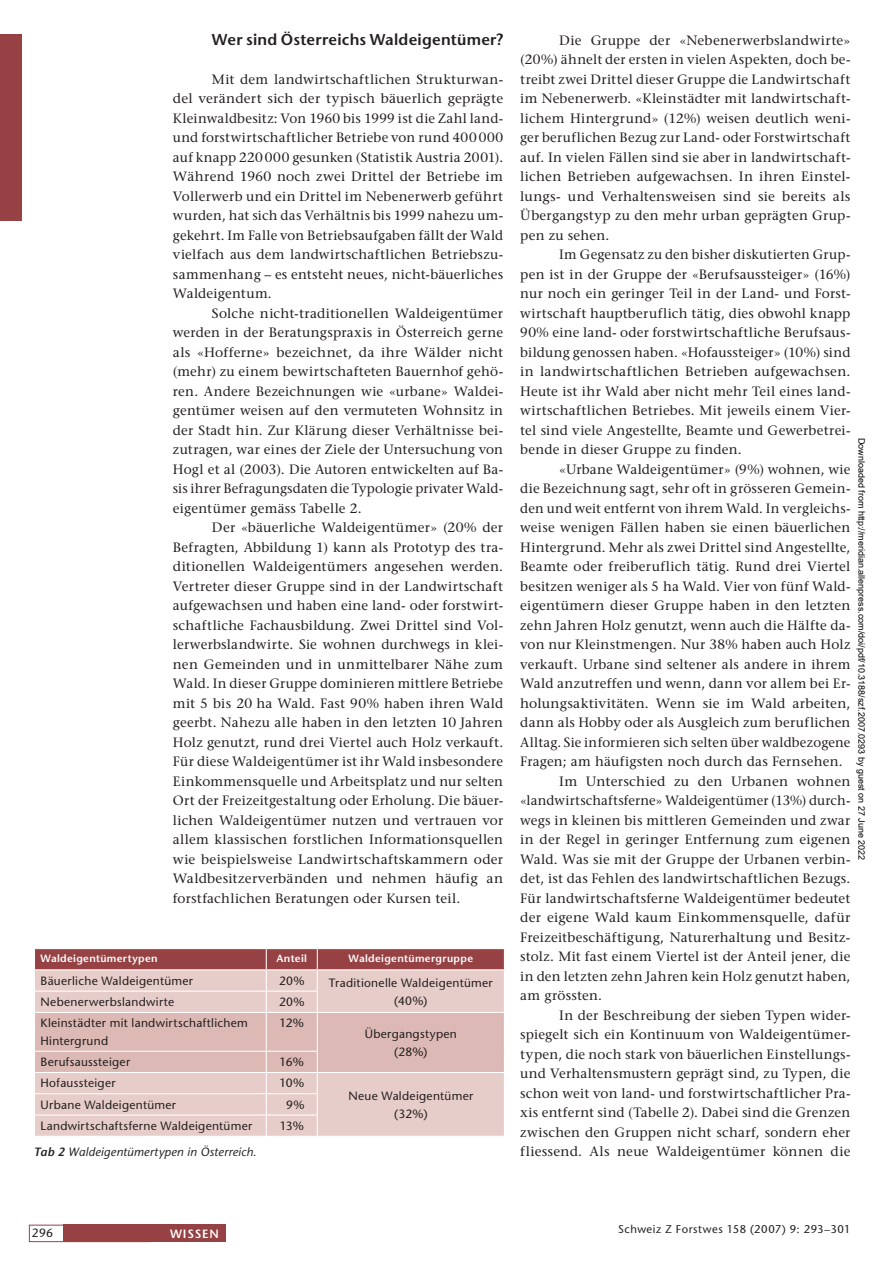
<style>
.page{position:relative;width:893px;height:1263px;background:#fff}
.page>*{position:absolute;margin:0;border:0;box-sizing:border-box;transform-origin:0 0}
.t1{font:600 15.75px "Stone Sans Std";letter-spacing:.015em;color:#231f20}
.t2{font:500 13.5px/19.5px "Stone Serif Std";letter-spacing:.02em;color:#231f20;text-align:justify}
.t3{font:500 12px/18px "Stone Sans Std";letter-spacing:.025em;color:#231f20;text-align:center}
.t4{font:italic 500 12px "Stone Sans Std";letter-spacing:.02em;color:#231f20}
.t5{font:600 12px "Stone Sans Std";letter-spacing:.07em;color:#fff}
.t6{font:500 11.25px "Stone Sans Std";letter-spacing:.045em;color:#231f20}
.t7{font:600 10.5px "Stone Sans Std";letter-spacing:.035em;color:#fff}
.t8{font:9px "Arial";color:#000}
.s1{font-weight:600}
</style>
<div class="page">
<div style="left:29px;top:1225px;width:122px;height:17px;border:1px solid #964244"></div>
<div style="left:63px;top:1225px;width:162px;height:17px;background:#964244"></div>
<div style="left:0;top:34px;width:21px;height:186px;background:#964244"></div>
<svg style="left:34px;top:948px;width:471px;height:188px;background:#dcbab6"></svg>
<p class="t1" style="left:212px;top:30px;width:293px">Wer sind Österreichs Waldeigentümer?</p>
<p class="t2" style="left:173px;top:69px;width:332px;text-indent:39px">Mit dem landwirtschaftlichen Strukturwan&shy;del verändert sich der typisch bäuerlich geprägte Kleinwaldbesitz: Von 1960 bis 1999 ist die Zahl land&shy;und forstwirtschaftlicher Betriebe von rund 400 000 auf knapp 220 000 gesunken (Statistik Austria 2001).<br>Während 1960 noch zwei Drittel der Betriebe im Vollerwerb und ein Drittel im Nebenerwerb geführt wurden, hat sich das Verhältnis bis 1999 nahezu um&shy;gekehrt. Im Falle von Betriebsaufgaben fällt der Wald vielfach aus dem landwirtschaftlichen Betriebszu&shy;sammenhang – es entsteht neues, nicht-bäuerliches Waldeigentum.</p>
<p class="t2" style="left:173px;top:303px;width:332px;text-indent:39px">Solche nicht-traditionellen Waldeigentümer werden in der Beratungspraxis in Österreich gerne als «Hofferne» bezeichnet, da ihre Wälder nicht (mehr) zu einem bewirtschafteten Bauernhof gehö&shy;ren. Andere Bezeichnungen wie «urbane» Waldei&shy;gentümer weisen auf den vermuteten Wohnsitz in der Stadt hin. Zur Klärung dieser Verhältnisse bei&shy;zutragen, war eines der Ziele der Untersuchung von Hogl et al (2003). Die Autoren entwickelten auf Ba&shy;sis ihrer Befragungsdaten die Typologie privater Wald&shy;eigentümer gemäss Tabelle 2.</p>
<p class="t2" style="left:173px;top:518px;width:332px;text-indent:39px">Der «bäuerliche Waldeigentümer» (20% der Befragten, Abbildung 1) kann als Prototyp des tra&shy;ditionellen Wald-eigentümers angesehen werden.<br>Vertreter dieser Gruppe sind in der Landwirtschaft aufgewachsen und haben eine land- oder forstwirt&shy;schaftliche Fachausbildung. Zwei Drittel sind Vol&shy;lerwerbslandwirte. Sie wohnen durchwegs in klei&shy;nen Gemeinden und in unmittelbarer Nähe zum Wald. In dieser Gruppe dominieren mittlere Betriebe mit 5 bis 20 ha Wald. Fast 90% haben ihren Wald geerbt. Nahezu alle haben in den letzten 10 Jahren Holz genutzt, rund drei Viertel auch Holz verkauft.<br>Für diese Waldeigentümer ist ihr Wald insbesondere Einkommensquelle und Arbeitsplatz und nur selten Ort der Freizeitgestaltung oder Erholung. Die bäuer&shy;lichen Waldeigentümer nutzen und vertrauen vor allem klassischen forstlichen Informationsquellen wie beispielsweise Landwirtschaftskammern oder Wald-besitzerverbänden und nehmen häufig an forstfachlichen Beratungen oder Kursen teil.</p>
<p class="t7" style="left:41px;top:952px;width:119px">Waldeigentümertypen</p>
<p class="t7" style="left:277px;top:952px;width:32px">Anteil</p>
<p class="t7" style="left:349px;top:952px;width:126px">Waldeigentümergruppe</p>
<p class="t3" style="left:41px;top:971px;width:154px">Bäuerliche Waldeigentümer</p>
<p class="t3" style="left:279px;top:971px;width:27px">20%</p>
<p class="t3" style="left:329px;top:973px;width:165px">Traditionelle Waldeigentümer</p>
<p class="t3" style="left:41px;top:993px;width:135px">Nebenerwerbslandwirte</p>
<p class="t3" style="left:279px;top:993px;width:27px">20%</p>
<p class="t3" style="left:394px;top:991px;width:35px">(40%)</p>
<p class="t3" style="left:41px;top:1014px;width:209px;text-align:left">Kleinstädter mit landwirt-schaftlichem<br>Hintergrund</p>
<p class="t3" style="left:279px;top:1014px;width:26px">12%</p>
<p class="t3" style="left:365px;top:1025px;width:94px">Übergangstypen (28%)</p>
<p class="t3" style="left:41px;top:1053px;width:91px">Berufsaussteiger</p>
<p class="t3" style="left:280px;top:1053px;width:26px">16%</p>
<p class="t3" style="left:41px;top:1074px;width:77px">Hofaussteiger</p>
<p class="t3" style="left:279px;top:1074px;width:26px">10%</p>
<p class="t3" style="left:348px;top:1086px;width:126px">Neue Waldeigentümer (32%)</p>
<p class="t3" style="left:41px;top:1095px;width:137px">Urbane Waldeigentümer</p>
<p class="t3" style="left:286px;top:1095px;width:20px">9%</p>
<p class="t3" style="left:41px;top:1116px;width:213px">Landwirtschaftsferne Waldeigentümer</p>
<p class="t3" style="left:280px;top:1116px;width:26px">13%</p>
<p class="t4" style="left:34px;top:1145px;width:224px"><span class="s1">Tab 2</span> Waldeigentümertypen in Österreich.</p>
<p class="t2" style="left:520px;top:30px;width:332px;text-indent:39px">Die Gruppe der «Nebenerwerbslandwirte» (20%) ähnelt der ersten in vielen Aspekten, doch be&shy;treibt zwei Drittel dieser Gruppe die Landwirtschaft im Nebenerwerb. «Kleinstädter mit landwirtschaft&shy;lichem Hintergrund» (12%) weisen deutlich weni&shy;ger beruflichen Bezug zur Land- oder Forstwirtschaft auf. In vielen Fällen sind sie aber in landwirtschaft&shy;lichen Betrieben aufgewachsen. In ihren Einstel&shy;lungs- und Verhaltensweisen sind sie bereits als Übergangstyp zu den mehr urban geprägten Grup&shy;pen zu sehen.</p>
<p class="t2" style="left:520px;top:245px;width:332px;text-indent:39px">Im Gegensatz zu den bisher diskutierten Grup&shy;pen ist in der Gruppe der «Berufsaussteiger» (16%) nur noch ein geringer Teil in der Land- und Forst&shy;wirtschaft hauptberuflich tätig, dies obwohl knapp 90% eine land- oder forstwirtschaftliche Berufsaus&shy;bildung genossen haben. «Hofaussteiger» (10%) sind in landwirtschaftlichen Betrieben aufgewachsen.<br>Heute ist ihr Wald aber nicht mehr Teil eines land&shy;wirtschaftlichen Betriebes. Mit jeweils einem Vier&shy;tel sind viele Angestellte, Beamte und Gewerbetrei&shy;bende in dieser Gruppe zu finden.</p>
<p class="t2" style="left:559px;top:459px;width:293px">«Urbane Waldeigentümer» (9%) wohnen, wie</p>
<p class="t2" style="left:520px;top:479px;width:332px">die Bezeichnung sagt, sehr oft in grösseren Gemein-</p>
<p class="t2" style="left:520px;top:498px;width:332px">den und weit entfernt von ihrem Wald. In vergleichs-</p>
<p class="t2" style="left:520px;top:518px;width:332px">weise wenigen Fällen haben sie einen bäuerlichen</p>
<p class="t2" style="left:520px;top:537px;width:332px">Hintergrund. Mehr als zwei Drittel sind Angestellte,</p>
<p class="t2" style="left:520px;top:557px;width:332px">Beamte oder freiberuflich tätig. Rund drei Viertel</p>
<p class="t2" style="left:520px;top:576px;width:331px">besitzen weniger als 5 ha Wald. Vier von fünf Wald-</p>
<p class="t2" style="left:520px;top:596px;width:332px">eigentümern dieser Gruppe haben in den letzten</p>
<p class="t2" style="left:520px;top:615px;width:332px">zehn Jahren Holz genutzt, wenn auch die Hälfte da-</p>
<p class="t2" style="left:520px;top:635px;width:332px">von nur Kleinstmengen. Nur 38% haben auch Holz</p>
<p class="t2" style="left:520px;top:654px;width:332px">verkauft. Urbane sind seltener als andere in ihrem</p>
<p class="t2" style="left:520px;top:674px;width:332px">Wald anzutreffen und wenn, dann vor allem bei Er-</p>
<p class="t2" style="left:520px;top:693px;width:332px">holungsaktivitäten. Wenn sie im Wald arbeiten,</p>
<p class="t2" style="left:520px;top:713px;width:332px">dann als Hobby oder als Ausgleich zum beruflichen</p>
<p class="t2" style="left:520px;top:732px;width:332px">Alltag. Sie informieren sich selten über waldbezoge-ne</p>
<p class="t2" style="left:520px;top:752px;width:324px">Fragen; am häufigsten noch durch das Fernsehen.</p>
<p class="t2" style="left:559px;top:771px;width:293px">Im Unterschied zu den Urbanen wohnen</p>
<p class="t2" style="left:520px;top:791px;width:331px">«landwirtschaftsferne» Waldeigentümer (13%) durch-</p>
<p class="t2" style="left:520px;top:810px;width:332px">wegs in kleinen bis mittleren Gemeinden und zwar</p>
<p class="t2" style="left:520px;top:830px;width:332px">in der Regel in geringer Entfernung zum eigenen</p>
<p class="t2" style="left:520px;top:849px;width:332px">Wald. Was sie mit der Gruppe der Urbanen verbin-</p>
<p class="t2" style="left:520px;top:869px;width:332px">det, ist das Fehlen des landwirtschaftlichen Bezugs.</p>
<p class="t2" style="left:520px;top:888px;width:332px">Für landwirtschaftsferne Waldeigentümer bedeutet</p>
<p class="t2" style="left:520px;top:908px;width:332px">der eigene Wald kaum Einkommensquelle, dafür</p>
<p class="t2" style="left:520px;top:927px;width:332px">Freizeitbeschäftigung, Naturerhaltung und Besitz-</p>
<p class="t2" style="left:520px;top:947px;width:332px">stolz. Mit fast einem Viertel ist der Anteil jener, die</p>
<p class="t2" style="left:520px;top:966px;width:332px">in den letzten zehn Jahren kein Holz genutzt haben,</p>
<p class="t2" style="left:520px;top:986px;width:83px">am grössten.</p>
<p class="t2" style="left:559px;top:1005px;width:293px">In der Beschreibung der sieben Typen wider-</p>
<p class="t2" style="left:520px;top:1025px;width:332px">spiegelt sich ein Kontinuum von Waldeigentümer-</p>
<p class="t2" style="left:520px;top:1044px;width:332px">typen, die noch stark von bäuerlichen Einstellungs-</p>
<p class="t2" style="left:520px;top:1064px;width:332px">und Verhaltensmustern geprägt sind, zu Typen, die</p>
<p class="t2" style="left:520px;top:1083px;width:332px">schon weit von land- und forstwirtschaftlicher Pra-</p>
<p class="t2" style="left:520px;top:1103px;width:332px">xis entfernt sind (Tabelle 2). Dabei sind die Grenzen</p>
<p class="t2" style="left:520px;top:1122px;width:332px">zwischen den Gruppen nicht scharf, sondern eher</p>
<p class="t2" style="left:520px;top:1142px;width:332px">fliessend. Als neue Waldeigentümer können die</p>
<p class="t8" style="left:865px;top:438px;width:424px;rotate:90deg">Downloaded from http://meridian.allenpress.com/doi/pdf/10.3188/szf.2007.0293 by guest on 27 June 2022</p>
<p class="t3" style="left:32px;top:1224px;width:23px">296</p>
<p class="t5" style="left:170px;top:1226px;width:50px">wissen</p>
<p class="t6" style="left:618px;top:1222px;width:234px">Schweiz Z Forstwes 158 (2007) 9: 293–301</p>
</div>
